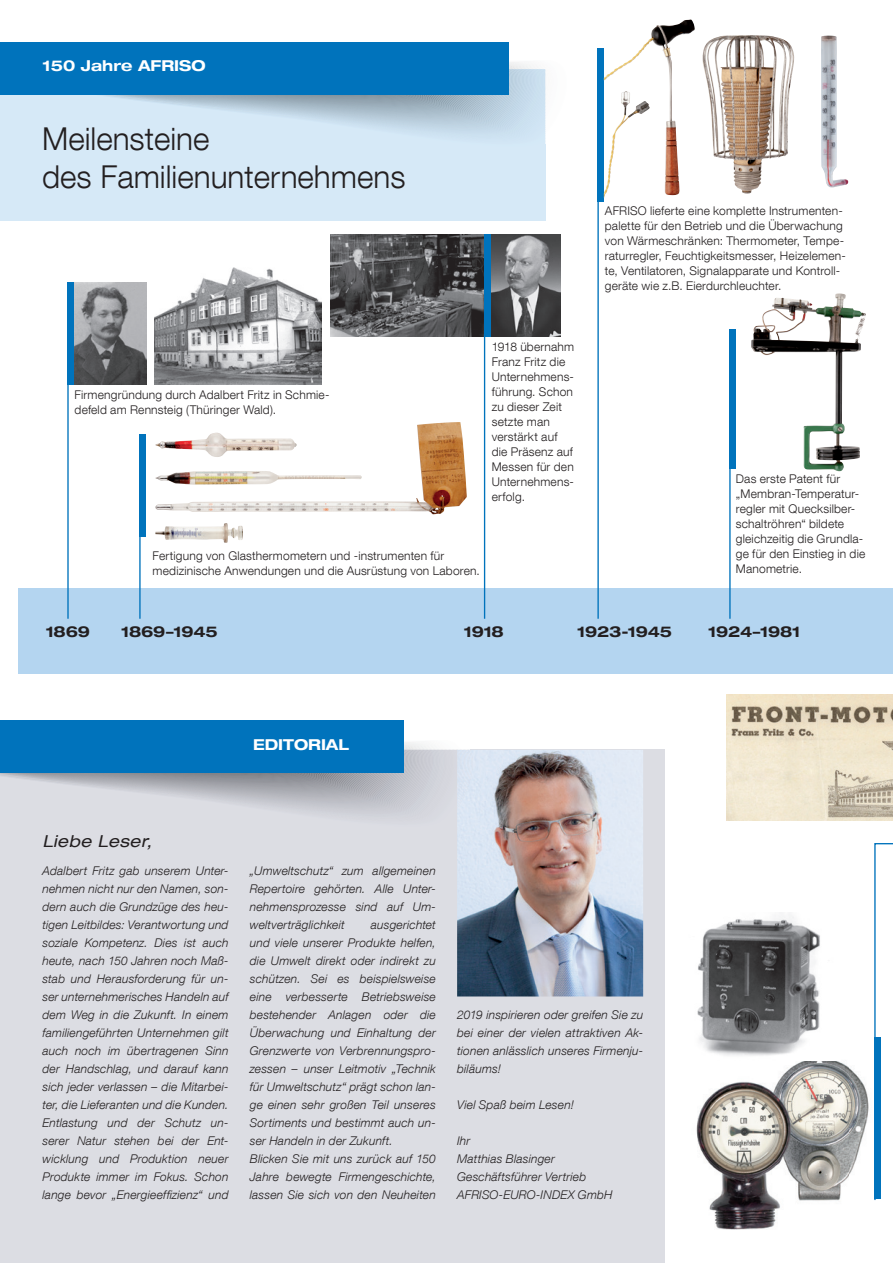
<style>
.page{position:relative;width:893px;height:1263px;background:#fff}
.page>*{position:absolute;margin:0;border:0;box-sizing:border-box;transform-origin:0 0}
.t1{font:300 31.5px/37.5px "Helvetica Neue LT Com";color:#231f20}
.t2{font:italic expanded 16.5px "Helvetica Neue LT Com";letter-spacing:.025em;color:#231f20}
.t3{font:700 expanded 15px "Helvetica Neue LT Com";letter-spacing:-.02em;color:#231f20}
.t4{font:700 expanded 15px "Helvetica Neue LT Com";color:#fff}
.t5{font:italic 300 12px/18px "Helvetica Neue LT Com";letter-spacing:.015em;color:#231f20;text-align:justify}
.t6{font:300 12px/15px "Helvetica Neue LT Com";letter-spacing:.015em;color:#231f20}
</style>
<div class="page">
<div style="left:0;top:750px;width:664px;height:513px;background:#dcdde3"></div>
<img style="left:457px;top:750px;width:186px;height:246px">
<img style="left:470px;top:750px;width:7px;height:58px">
<img style="left:470px;top:750px;width:1px;height:56px">
<svg style="left:0;top:742px;width:470px;height:86px"></svg>
<div style="left:0;top:721px;width:404px;height:52px;background:#0073bc"></div>
<div style="left:0;top:69px;width:545px;height:152px;background:#d6e9f7"></div>
<svg style="left:102px;top:62px;width:444px;height:86px"></svg>
<div style="left:0;top:43px;width:509px;height:52px;background:#0073bc"></div>
<img style="left:490px;top:234px;width:71px;height:102px">
<img style="left:331px;top:234px;width:153px;height:102px">
<img style="left:696px;top:1061px;width:173px;height:169px">
<img style="left:155px;top:267px;width:167px;height:117px">
<div style="left:18px;top:589px;width:875px;height:85px;background:#b4d5f0"></div>
<hr style="left:484px;top:334px;width:1px;height:285px;background:#0073bc">
<hr style="left:597px;top:158px;width:2px;height:461px;background:#0073bc">
<hr style="left:729px;top:355px;width:2px;height:264px;background:#0073bc">
<hr style="left:139px;top:460px;width:2px;height:159px;background:#0073bc">
<hr style="left:67px;top:364px;width:2px;height:255px;background:#0073bc">
<img style="left:74px;top:282px;width:72px;height:102px">
<div style="left:67px;top:282px;width:7px;height:102px;background:#0073bc"></div>
<div style="left:484px;top:234px;width:6px;height:102px;background:#0073bc"></div>
<div style="left:139px;top:435px;width:7px;height:102px;background:#0073bc"></div>
<img style="left:155px;top:422px;width:312px;height:92px">
<img style="left:155px;top:471px;width:207px;height:14px">
<img style="left:155px;top:523px;width:88px;height:20px">
<img style="left:155px;top:433px;width:142px;height:24px">
<div style="left:597px;top:49px;width:7px;height:153px;background:#0073bc"></div>
<img style="left:702px;top:35px;width:89px;height:159px">
<img style="left:604px;top:19px;width:87px;height:122px">
<img style="left:821px;top:36px;width:27px;height:152px">
<div style="left:729px;top:329px;width:7px;height:140px;background:#0073bc"></div>
<img style="left:751px;top:293px;width:88px;height:151px">
<img style="left:726px;top:695px;width:148px;height:125px">
<svg style="left:874px;top:694px;width:19px;height:507px"></svg>
<div style="left:874px;top:1037px;width:7px;height:162px;background:#0073bc"></div>
<img style="left:697px;top:914px;width:123px;height:142px">
<p class="t4" style="left:43px;top:56px;width:165px">150 Jahre AFRISO</p>
<h1 class="t1" style="left:42px;top:120px;width:365px">Meilensteine<br>des Familienunternehmens</h1>
<p class="t6" style="left:75px;top:387px;width:256px">Firmengründung durch Adalbert Fritz in Schmie&shy;defeld am Rennsteig (Thüringer Wald).</p>
<p class="t6" style="left:492px;top:339px;width:84px">1918 übernahm<br>Franz Fritz die<br>Unternehmens&shy;führung. Schon zu dieser Zeit setzte man verstärkt auf die Präsenz auf<br>Messen für den<br>Unternehmens&shy;erfolg.</p>
<p class="t6" style="left:153px;top:548px;width:329px">Fertigung von Glasthermometern und -instrumenten für medizinische Anwendungen und die Ausrüstung von Laboren.</p>
<p class="t6" style="left:605px;top:203px;width:243px">AFRISO lieferte eine komplette Instrumenten&shy;palette für den Betrieb und die Überwachung von Wärmeschränken: Thermometer, Tempe&shy;raturregler, Feuchtigkeitsmesser, Heizelemen&shy;te, Ventilatoren, Signalapparate und Kontroll&shy;geräte wie z.B. Eierdurchleuchter.</p>
<p class="t6" style="left:736px;top:470px;width:131px">Das erste Patent für „Membran-Temperatur&shy;regler mit Quecksilber&shy;schaltröhren“ bildete gleichzeitig die Grundla&shy;ge für den Einstieg in die<br>Manometrie.</p>
<p class="t3" style="left:46px;top:622px;width:46px">1869</p>
<p class="t3" style="left:464px;top:622px;width:42px">1918</p>
<p class="t3" style="left:577px;top:622px;width:96px">1923-1945</p>
<p class="t3" style="left:708px;top:622px;width:94px">1924–1981</p>
<p class="t3" style="left:121px;top:622px;width:98px">1869–1945</p>
<p class="t4" style="left:253px;top:734px;width:98px">EDITORIAL</p>
<h2 class="t2" style="left:43px;top:830px;width:111px">Liebe Leser,</h2>
<p class="t5" style="left:43px;top:862px;width:188px">Adalbert Fritz gab unserem Unter&shy;nehmen nicht nur den Namen, son&shy;dern auch die Grundzüge des heu&shy;tigen Leitbildes: Verantwortung und soziale Kompetenz. Dies ist auch heute, nach 150 Jahren noch Maß&shy;stab und Herausforderung für un&shy;ser unternehmerisches Handeln auf dem Weg in die Zukunft. In einem familiengeführten Unternehmen gilt auch noch im übertragenen Sinn der Handschlag, und darauf kann sich jeder verlassen – die Mitarbei&shy;ter, die Lieferanten und die Kunden.<br>Entlastung und der Schutz un&shy;serer Natur stehen bei der Ent&shy;wicklung und Produktion neuer Produkte immer im Fokus. Schon lange bevor „Energieeffizienz“ und</p>
<p class="t5" style="left:250px;top:862px;width:188px">„Umweltschutz“ zum allgemeinen Repertoire gehörten. Alle Unter&shy;nehmensprozesse sind auf Um&shy;weltverträglichkeit</p>
<p class="t5" style="left:250px;top:916px;width:188px;text-align:left;text-indent:121px">ausgerichtet und viele unserer Produkte helfen, die Umwelt direkt oder indirekt zu schützen. Sei es beispielsweise eine verbesserte Betriebsweise bestehender Anlagen oder die<br>Überwachung und Einhaltung der<br>Grenzwerte von Verbrennungspro&shy;zessen – unser Leitmotiv „Technik für Umweltschutz“ prägt schon lan&shy;ge einen sehr großen Teil unseres<br>Sortiments und bestimmt auch un&shy;ser Handeln in der Zukunft.<br>Blicken Sie mit uns zurück auf 150<br>Jahre bewegte Firmengeschichte, lassen Sie sich von den Neuheiten</p>
<p class="t5" style="left:457px;top:1006px;width:188px">2019 inspirieren oder greifen Sie zu bei einer der vielen attraktiven Ak&shy;tionen anlässlich unseres Firmenju&shy;biläums!</p>
<p class="t5" style="left:457px;top:1096px;width:118px">Viel Spaß beim Lesen!</p>
<p class="t5" style="left:457px;top:1132px;width:157px;text-align:left">Ihr<br>Matthias Blasinger<br>Geschäftsführer Vertrieb<br>AFRISO-EURO-INDEX GmbH</p>
</div>
